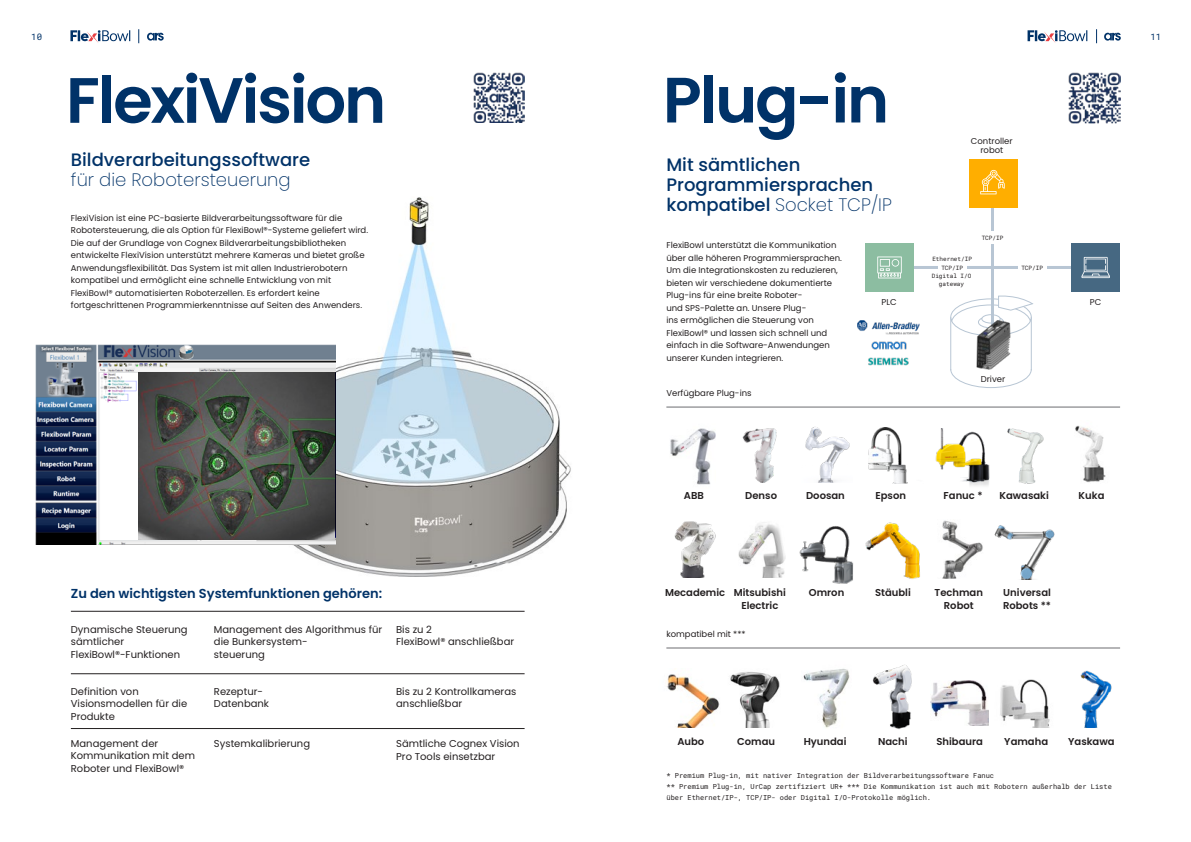
<style>
.page{position:relative;width:1191px;height:842px;background:#fff}
.page>*{position:absolute;margin:0;border:0;box-sizing:border-box;transform-origin:0 0}
.t1{font:600 64px "Poppins";letter-spacing:-.035em;color:#003268}
.t2{font:500 18px/20px "Poppins";color:#003268}
.t3{font:200 18px "Poppins";color:#003268}
.t4{font:600 13px "Poppins";color:#003268}
.t5{font:10px/12.5px "Poppins";color:#231f20}
.t6{font:600 10px/12.5px "Poppins";color:#231f20;text-align:center}
.t7{font:9px "Roboto Mono";color:#003268}
.t8{font:8.5px/12.5px "Poppins";color:#231f20}
.t9{font:7px/11px "Roboto Mono";color:#231f20}
.t10{font:6px "Roboto Mono";color:#231f20}
.s1{font-weight:200}
</style>
<div class="page">
<hr style="left:991px;top:207px;width:3px;height:121px;background:#b8c6d4">
<div style="left:978px;top:231px;width:28px;height:13px;background:#fff"></div>
<img style="left:293px;top:75px;width:278px;height:502px">
<img style="left:670px;top:428px;width:46px;height:57px">
<hr style="left:666px;top:648px;width:454px;height:1px;background:#6c6d70">
<hr style="left:666px;top:407px;width:454px;height:1px;background:#6c6d70">
<hr style="left:71px;top:611px;width:453px;height:1px;background:#231f20">
<hr style="left:71px;top:673px;width:453px;height:1px;background:#231f20">
<hr style="left:71px;top:728px;width:453px;height:1px;background:#231f20">
<img style="left:994px;top:525px;width:61px;height:54px">
<svg style="left:1027px;top:30px;width:60px;height:13px"></svg>
<svg style="left:1104px;top:33px;width:16px;height:8px"></svg>
<svg style="left:1096px;top:29px;width:1px;height:14px"></svg>
<svg style="left:70px;top:30px;width:60px;height:13px"></svg>
<svg style="left:147px;top:33px;width:17px;height:8px"></svg>
<svg style="left:139px;top:29px;width:1px;height:14px"></svg>
<img style="left:935px;top:428px;width:54px;height:58px">
<img style="left:865px;top:522px;width:55px;height:57px">
<img style="left:799px;top:526px;width:55px;height:57px">
<img style="left:1075px;top:425px;width:31px;height:57px">
<img style="left:1007px;top:428px;width:36px;height:56px">
<img style="left:742px;top:428px;width:35px;height:55px">
<img style="left:805px;top:427px;width:45px;height:55px">
<img style="left:674px;top:521px;width:42px;height:57px">
<img style="left:738px;top:522px;width:47px;height:56px">
<img style="left:942px;top:520px;width:41px;height:58px">
<img style="left:868px;top:427px;width:39px;height:56px">
<svg style="left:950px;top:295px;width:83px;height:93px"></svg>
<hr style="left:950px;top:317px;width:1px;height:53px;background:#b8c6d4">
<hr style="left:1031px;top:317px;width:1px;height:53px;background:#b8c6d4">
<hr style="left:908px;top:266px;width:168px;height:3px;background:#b8c6d4">
<div style="left:968px;top:159px;width:49px;height:49px;background:#ffae00"></div>
<div style="left:865px;top:243px;width:48px;height:49px;background:#8cbda1"></div>
<img style="left:972px;top:316px;width:41px;height:63px">
<div style="left:1071px;top:243px;width:48px;height:49px;background:#466882"></div>
<div style="left:1018px;top:261px;width:28px;height:13px;background:#fff"></div>
<div style="left:938px;top:264px;width:28px;height:8px;background:#fff"></div>
<svg style="left:877px;top:256px;width:24px;height:22px"></svg>
<svg style="left:1081px;top:257px;width:29px;height:21px"></svg>
<svg style="left:980px;top:170px;width:24px;height:24px"></svg>
<img style="left:858px;top:321px;width:61px;height:14px">
<img style="left:871px;top:341px;width:35px;height:8px">
<img style="left:868px;top:357px;width:41px;height:9px">
<img style="left:1080px;top:670px;width:32px;height:58px">
<img style="left:1000px;top:679px;width:50px;height:49px">
<img style="left:930px;top:681px;width:59px;height:45px">
<img style="left:872px;top:664px;width:40px;height:65px">
<img style="left:803px;top:668px;width:47px;height:60px">
<img style="left:667px;top:674px;width:53px;height:54px">
<img style="left:730px;top:672px;width:50px;height:56px">
<img style="left:36px;top:344px;width:299px;height:201px">
<img style="left:139px;top:372px;width:196px;height:168px">
<img style="left:473px;top:72px;width:51px;height:51px">
<img style="left:1068px;top:72px;width:52px;height:52px">
<p class="t7" style="left:31px;top:31px;width:12px">10</p>
<p class="t7" style="left:1150px;top:31px;width:12px">11</p>
<p class="t1" style="left:66px;top:63px;width:322px">FlexiVision</p>
<p class="t1" style="left:663px;top:63px;width:228px">Plug-in</p>
<p class="t8" style="left:971px;top:134px;width:43px">Controller</p>
<p class="t8" style="left:980px;top:143px;width:24px">robot</p>
<p class="t2" style="left:71px;top:149px;width:241px">Bildverarbeitungssoftware</p>
<p class="t3" style="left:71px;top:169px;width:221px">für die Robotersteuerung</p>
<p class="t2" style="left:666px;top:154px;width:227px">Mit sämtlichen<br>Programmiersprachen kompatibel <span class="s1">Socket TCP/IP</span></p>
<p class="t8" style="left:71px;top:212px;width:299px">FlexiVision ist eine PC-basierte Bildverarbeitungssoftware für die Robotersteuerung, die als Option für FlexiBowl®-Systeme geliefert wird.<br>Die auf der Grundlage von Cognex Bildverarbeitungsbibliotheken entwickelte FlexiVision unterstützt mehrere Kameras und bietet große Anwendungsflexibilität. Das System ist mit allen Industrierobotern kompatibel und ermöglicht eine schnelle Entwicklung von mit FlexiBowl® automatisierten Roboterzellen. Es erfordert keine fortgeschrittenen Programmierkenntnisse auf Seiten des Anwenders.</p>
<p class="t10" style="left:981px;top:234px;width:23px">TCP/IP</p>
<p class="t8" style="left:666px;top:239px;width:177px">FlexiBowl unterstützt die Kommunikation über alle höheren Programmiersprachen.<br>Um die Integrationskosten zu reduzieren, bieten wir verschiedene dokumentierte Plug-ins für eine breite Roboter-<br>und SPS-Palette an. Unsere Plug-<br>ins ermöglichen die Steuerung von FlexiBowl® und lassen sich schnell und einfach in die Software-Anwendungen unserer Kunden integrieren.</p>
<p class="t10" style="left:932px;top:255px;width:41px">Ethernet/IP</p>
<p class="t10" style="left:931px;top:272px;width:41px">Digital I/O</p>
<p class="t10" style="left:939px;top:280px;width:27px">gateway</p>
<p class="t10" style="left:941px;top:264px;width:23px">TCP/IP</p>
<p class="t10" style="left:1021px;top:264px;width:23px">TCP/IP</p>
<p class="t8" style="left:881px;top:295px;width:17px">PLC</p>
<p class="t8" style="left:1089px;top:295px;width:13px">PC</p>
<p class="t4" style="left:71px;top:585px;width:313px">Zu den wichtigsten Systemfunktionen gehören:</p>
<p class="t5" style="left:71px;top:623px;width:118px">Dynamische Steuerung sämtlicher</p>
<p class="t5" style="left:71px;top:648px;width:111px">FlexiBowl®-Funktionen</p>
<p class="t5" style="left:71px;top:685px;width:118px">Definition von<br>Visionsmodellen für die<br>Produkte</p>
<p class="t5" style="left:71px;top:737px;width:126px">Management der<br>Kommunikation mit dem<br>Roboter und FlexiBowl®</p>
<p class="t5" style="left:214px;top:623px;width:170px">Management des Algorithmus für die Bunkersystem-</p>
<p class="t5" style="left:214px;top:648px;width:52px">steuerung</p>
<p class="t5" style="left:214px;top:685px;width:51px">Rezeptur-</p>
<p class="t5" style="left:214px;top:697px;width:57px">Datenbank</p>
<p class="t5" style="left:214px;top:737px;width:98px">Systemkalibrierung</p>
<p class="t5" style="left:396px;top:623px;width:37px">Bis zu 2</p>
<p class="t5" style="left:396px;top:635px;width:119px">FlexiBowl® anschließbar</p>
<p class="t5" style="left:396px;top:685px;width:122px">Bis zu 2 Kontrollkameras anschließbar</p>
<p class="t5" style="left:396px;top:737px;width:125px">Sämtliche Cognex Vision<br>Pro Tools einsetzbar</p>
<p class="t8" style="left:666px;top:387px;width:87px">Verfügbare Plug-ins</p>
<p class="t6" style="left:684px;top:489px;width:22px">ABB</p>
<p class="t6" style="left:745px;top:489px;width:33px">Denso</p>
<p class="t6" style="left:806px;top:489px;width:40px">Doosan</p>
<p class="t6" style="left:875px;top:489px;width:32px">Epson</p>
<p class="t8" style="left:980px;top:373px;width:26px">Driver</p>
<p class="t6" style="left:943px;top:489px;width:40px">Fanuc *</p>
<p class="t6" style="left:999px;top:489px;width:51px">Kawasaki</p>
<p class="t6" style="left:1078px;top:489px;width:27px">Kuka</p>
<p class="t6" style="left:665px;top:587px;width:62px">Mecademic</p>
<p class="t6" style="left:734px;top:587px;width:54px">Mitsubishi<br>Electric</p>
<p class="t6" style="left:934px;top:587px;width:50px">Techman<br>Robot</p>
<p class="t6" style="left:809px;top:587px;width:37px">Omron</p>
<p class="t6" style="left:875px;top:587px;width:37px">Stäubli</p>
<p class="t8" style="left:666px;top:627px;width:81px">kompatibel mit ***</p>
<p class="t6" style="left:1003px;top:587px;width:50px;text-align:left">Universal<br>Robots **</p>
<p class="t6" style="left:677px;top:735px;width:28px">Aubo</p>
<p class="t6" style="left:737px;top:735px;width:39px">Comau</p>
<p class="t6" style="left:803px;top:735px;width:44px">Hyundai</p>
<p class="t6" style="left:878px;top:735px;width:31px">Nachi</p>
<p class="t6" style="left:936px;top:735px;width:48px">Shibaura</p>
<p class="t6" style="left:1004px;top:735px;width:45px">Yamaha</p>
<p class="t6" style="left:1068px;top:735px;width:48px">Yaskawa</p>
<p class="t9" style="left:666px;top:770px;width:329px">* Premium Plug-in, mit nativer Integration der Bildverarbeitungssoftware Fanuc</p>
<p class="t9" style="left:666px;top:781px;width:447px">** Premium Plug-in, UrCap zertifiziert UR+ *** Die Kommunikation ist auch mit Robotern außerhalb der Liste über Ethernet/IP-, TCP/IP- oder Digital I/O-Protokolle möglich.</p>
</div>
